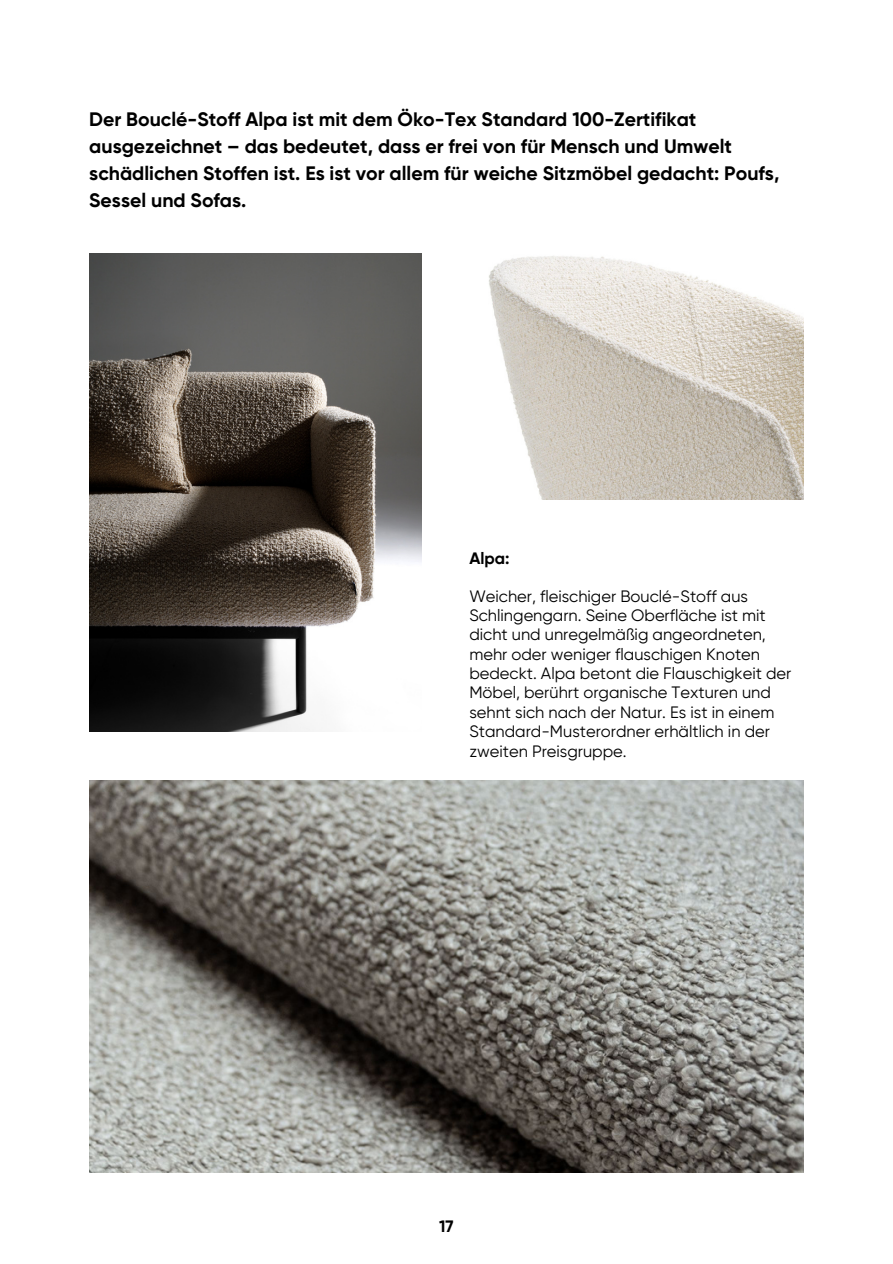
<style>
.page{position:relative;width:893px;height:1264px;background:#fff}
.page>*{position:absolute;margin:0;border:0;box-sizing:border-box;transform-origin:0 0}
.t1{font:700 19.5px/27px "Gilroy";color:#000}
.t2{font:16.5px/19.4px "Gilroy";color:#000}
.t3{font:700 16.5px "Gilroy";color:#000}
</style>
<div class="page">
<img style="left:89px;top:254px;width:332px;height:477px">
<img style="left:89px;top:780px;width:714px;height:392px">
<img style="left:489px;top:256px;width:314px;height:243px">
<p class="t1" style="left:89px;top:106px;width:691px">Der Bouclé-Stoff Alpa ist mit dem Öko-Tex Standard 100-Zertifikat ausgezeichnet – das bedeutet, dass er frei von für Mensch und Umwelt schädlichen Stoffen ist. Es ist vor allem für weiche Sitzmöbel gedacht: Poufs, Sessel und Sofas.</p>
<p class="t3" style="left:469px;top:548px;width:42px">Alpa:</p>
<p class="t2" style="left:469px;top:586px;width:323px">Weicher, fleischiger Bouclé-Stoff aus Schlingengarn. Seine Oberfläche ist mit dicht und unregelmäßig angeordneten, mehr oder weniger flauschigen Knoten bedeckt. Alpa betont die Flauschigkeit der Möbel, berührt organische Texturen und sehnt sich nach der Natur. Es ist in einem Standard-Musterordner erhältlich in der zweiten Preisgruppe.</p>
<p class="t3" style="left:439px;top:1215px;width:16px">17</p>
</div>
